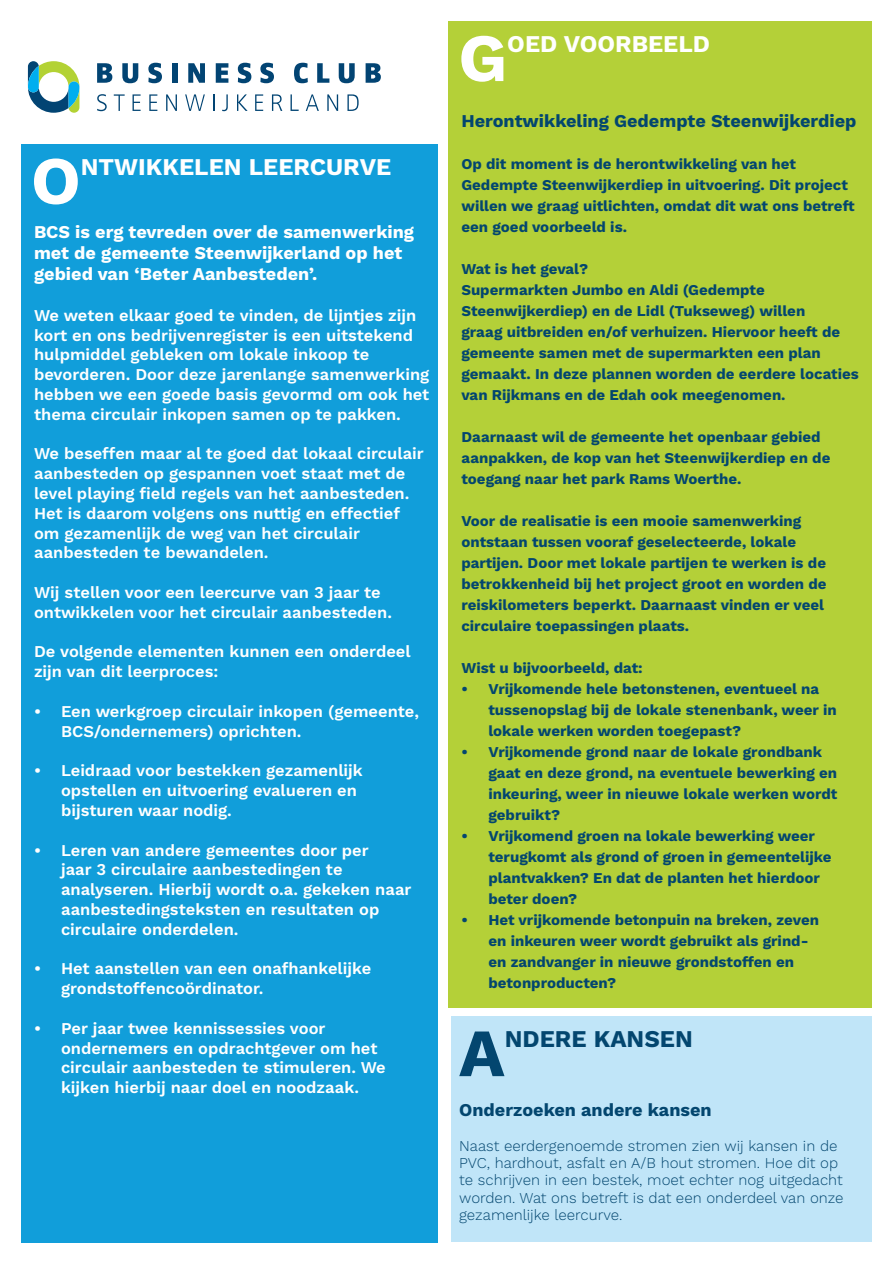
<style>
.page{position:relative;width:893px;height:1263px;background:#fff}
.page>*{position:absolute;margin:0;border:0;box-sizing:border-box;transform-origin:0 0}
.t1{font:700 67.65px "Work Sans";color:#fff}
.t2{font:700 67.65px "Work Sans";color:#03466f}
.t3{font:700 24px "Work Sans";color:#fff}
.t4{font:700 24px "Work Sans";color:#03466f}
.t5{font:700 18px/21px "Work Sans";color:#fff}
.t6{font:700 18px "Work Sans";color:#03466f}
.t7{font:600 16.5px/19.8px "Work Sans";color:#fff}
.t8{font:700 15px/21px "Work Sans";color:#03466f}
.t9{font:300 15px/17.2px "Work Sans";color:#03466f}
</style>
<div class="page">
<svg style="left:97px;top:63px;width:15px;height:20px"></svg>
<svg style="left:122px;top:63px;width:16px;height:20px"></svg>
<svg style="left:148px;top:63px;width:14px;height:20px"></svg>
<div style="left:172px;top:63px;width:5px;height:20px;background:#024473"></div>
<svg style="left:188px;top:63px;width:17px;height:20px"></svg>
<svg style="left:216px;top:63px;width:12px;height:20px"></svg>
<svg style="left:238px;top:63px;width:13px;height:20px"></svg>
<svg style="left:260px;top:63px;width:14px;height:20px"></svg>
<svg style="left:294px;top:63px;width:14px;height:20px"></svg>
<svg style="left:317px;top:63px;width:12px;height:20px"></svg>
<svg style="left:339px;top:63px;width:16px;height:20px"></svg>
<svg style="left:366px;top:63px;width:15px;height:20px"></svg>
<svg style="left:97px;top:94px;width:10px;height:17px"></svg>
<svg style="left:114px;top:94px;width:11px;height:17px"></svg>
<svg style="left:133px;top:94px;width:8px;height:17px"></svg>
<svg style="left:149px;top:94px;width:8px;height:17px"></svg>
<svg style="left:166px;top:94px;width:11px;height:17px"></svg>
<svg style="left:185px;top:94px;width:20px;height:17px"></svg>
<svg style="left:213px;top:94px;width:1px;height:17px"></svg>
<svg style="left:222px;top:94px;width:6px;height:17px"></svg>
<svg style="left:237px;top:94px;width:11px;height:17px"></svg>
<svg style="left:255px;top:94px;width:8px;height:17px"></svg>
<svg style="left:272px;top:94px;width:10px;height:17px"></svg>
<svg style="left:291px;top:94px;width:8px;height:17px"></svg>
<svg style="left:306px;top:94px;width:13px;height:17px"></svg>
<svg style="left:327px;top:94px;width:11px;height:17px"></svg>
<svg style="left:347px;top:94px;width:12px;height:17px"></svg>
<svg style="left:28px;top:61px;width:51px;height:52px"></svg>
<div style="left:449px;top:21px;width:423px;height:987px;background:#b4d038"></div>
<div style="left:21px;top:144px;width:417px;height:1098px;background:#119eda"></div>
<div style="left:451px;top:1016px;width:421px;height:226px;background:#c0e5f8"></div>
<p class="t1" style="left:458px;top:19px;width:50px">G</p>
<p class="t3" style="left:507px;top:30px;width:204px">OED VOORBEELD</p>
<p class="t6" style="left:461px;top:110px;width:397px">Herontwikkeling Gedempte Steenwijkerdiep</p>
<p class="t8" style="left:461px;top:154px;width:395px">Op dit moment is de herontwikkeling van het Gedempte Steenwijkerdiep in uitvoering. Dit project willen we graag uitlichten, omdat dit wat ons betreft een goed voorbeeld is.</p>
<p class="t8" style="left:461px;top:259px;width:128px">Wat is het geval?</p>
<p class="t8" style="left:461px;top:280px;width:399px">Supermarkten Jumbo en Aldi (Gedempte Steenwijkerdiep) en de Lidl (Tukseweg) willen<br>graag uitbreiden en/of verhuizen. Hiervoor heeft de gemeente samen met de supermarkten een plan gemaakt. In deze plannen worden de eerdere locaties van Rijkmans en de Edah ook meegenomen.</p>
<p class="t8" style="left:461px;top:427px;width:371px">Daarnaast wil de gemeente het openbaar gebied aanpakken, de kop van het Steenwijkerdiep en de toegang naar het park Rams Woerthe.</p>
<p class="t8" style="left:461px;top:511px;width:367px">Voor de realisatie is een mooie samenwerking ontstaan tussen vooraf geselecteerde, lokale partijen. Door met lokale partijen te werken is de betrokkenheid bij het project groot en worden de reiskilometers beperkt. Daarnaast vinden er veel circulaire toepassingen plaats.</p>
<p class="t8" style="left:461px;top:658px;width:183px">Wist u bijvoorbeeld, dat:</p>
<p class="t8" style="left:488px;top:679px;width:350px;text-indent:-27px">• Vrijkomende hele betonstenen, eventueel na tussenopslag bij de lokale stenenbank, weer in lokale werken worden toegepast?</p>
<p class="t8" style="left:488px;top:742px;width:350px;text-indent:-27px">• Vrijkomende grond naar de lokale grondbank gaat en deze grond, na eventuele bewerking en inkeuring, weer in nieuwe lokale werken wordt gebruikt?</p>
<p class="t8" style="left:488px;top:826px;width:345px;text-indent:-27px">• Vrijkomend groen na lokale bewerking weer terugkomt als grond of groen in gemeentelijke plantvakken? En dat de planten het hierdoor beter doen?</p>
<p class="t8" style="left:488px;top:910px;width:332px;text-indent:-27px">• Het vrijkomende betonpuin na breken, zeven en inkeuren weer wordt gebruikt als grind&shy;en zandvanger in nieuwe grondstoffen en betonproducten?</p>
<p class="t1" style="left:31px;top:142px;width:51px">O</p>
<p class="t3" style="left:81px;top:153px;width:312px">NTWIKKELEN LEERCURVE</p>
<p class="t5" style="left:34px;top:222px;width:382px">BCS is erg tevreden over de samenwerking met de gemeente Steenwijkerland op het gebied van ‘Beter Aanbesteden’.</p>
<p class="t7" style="left:34px;top:305px;width:397px">We weten elkaar goed te vinden, de lijntjes zijn kort en ons bedrijvenregister is een uitstekend hulpmiddel gebleken om lokale inkoop te bevorderen. Door deze jarenlange samenwerking hebben we een goede basis gevormd om ook het thema circulair inkopen samen op te pakken.</p>
<p class="t7" style="left:34px;top:443px;width:391px">We beseffen maar al te goed dat lokaal circulair aanbesteden op gespannen voet staat met de level playing field regels van het aanbesteden.</p>
<p class="t7" style="left:34px;top:503px;width:368px">Het is daarom volgens ons nuttig en effectief om gezamenlijk de weg van het circulair aanbesteden te bewandelen.</p>
<p class="t7" style="left:34px;top:582px;width:359px">Wij stellen voor een leercurve van 3 jaar te ontwikkelen voor het circulair aanbesteden.</p>
<p class="t7" style="left:34px;top:641px;width:378px">De volgende elementen kunnen een onderdeel zijn van dit leerproces:</p>
<p class="t7" style="left:61px;top:701px;width:360px;text-indent:-27px">• Een werkgroep circulair inkopen (gemeente,<br>BCS/ondernemers) oprichten.</p>
<p class="t7" style="left:61px;top:760px;width:303px;text-indent:-27px">• Leidraad voor bestekken gezamenlijk opstellen en uitvoering evalueren en bijsturen waar nodig.</p>
<p class="t7" style="left:61px;top:839px;width:352px;text-indent:-27px">• Leren van andere gemeentes door per<br>jaar 3 circulaire aanbestedingen te analyseren. Hierbij wordt o.a. gekeken naar aanbestedingsteksten en resultaten op circulaire onderdelen.</p>
<p class="t7" style="left:61px;top:958px;width:312px;text-indent:-27px">• Het aanstellen van een onafhankelijke grondstoffencoördinator.</p>
<p class="t7" style="left:61px;top:1017px;width:326px;text-indent:-27px">• Per jaar twee kennissessies voor ondernemers en opdrachtgever om het circulair aanbesteden te stimuleren. We kijken hierbij naar doel en noodzaak.</p>
<p class="t2" style="left:459px;top:1014px;width:47px">A</p>
<p class="t4" style="left:505px;top:1025px;width:189px">NDERE KANSEN</p>
<p class="t6" style="left:459px;top:1100px;width:254px">Onderzoeken andere kansen</p>
<p class="t9" style="left:459px;top:1138px;width:386px">Naast eerdergenoemde stromen zien wij kansen in de PVC, hardhout, asfalt en A/B hout stromen. Hoe dit op te schrijven in een bestek, moet echter nog uitgedacht worden. Wat ons betreft is dat een onderdeel van onze gezamenlijke leercurve.</p>
</div>
